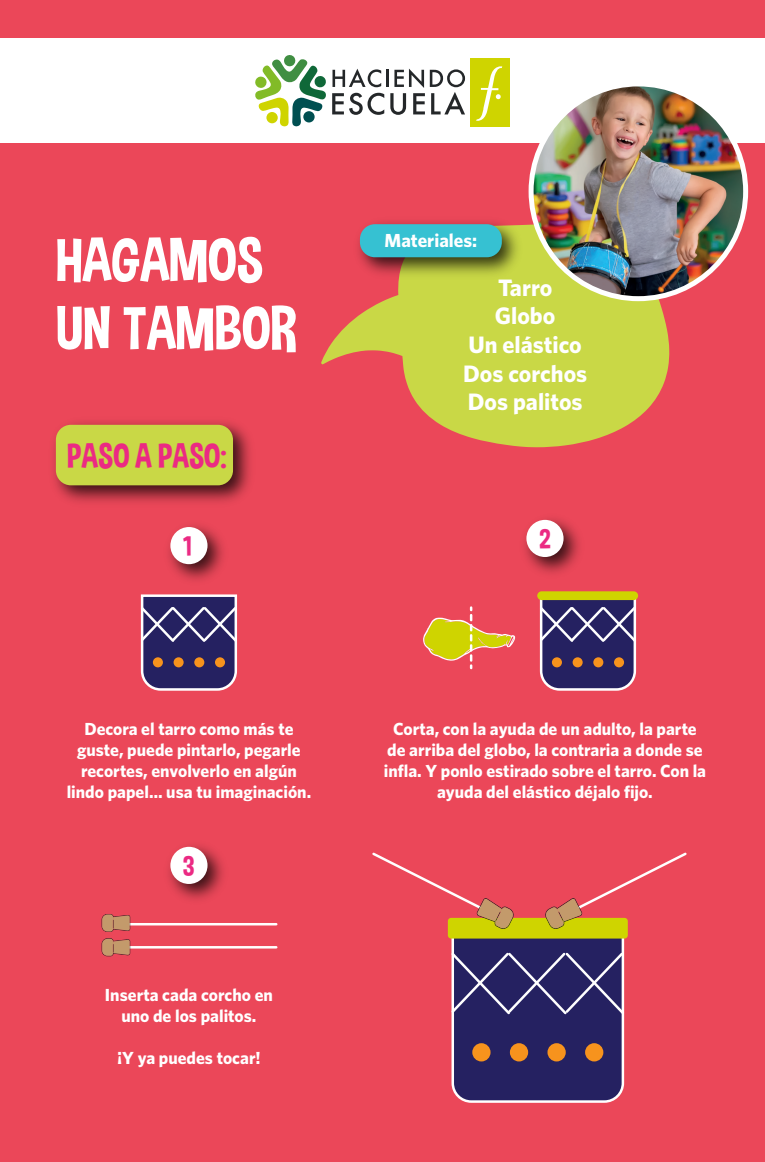
<style>
.page{position:relative;width:765px;height:1162px;background:#fff}
.page>*{position:absolute;margin:0;border:0;box-sizing:border-box;transform-origin:0 0}
.t1{font:61px/68.2px "Dimbo";color:#fff}
.t2{font:34.5px "Dimbo";color:#eb2a83}
.t3{font:27.88px "Dimbo";color:#eb2a83}
.t4{font:700 23.75px/28.6px "Whitney";color:#fff;text-align:center}
.t5{font:700 18.88px "Whitney";color:#fff}
.t6{font:700 17.5px/21px "Whitney";color:#fff;text-align:center}
</style>
<div class="page">
<div style="left:0;top:0;width:765px;height:1161px;background:#eb4759"></div>
<div style="left:0;top:38px;width:765px;height:105px;background:#fff"></div>
<div style="left:470px;top:58px;width:40px;height:68px;background:#cfd400"></div>
<svg style="left:476px;top:66px;width:26px;height:55px"></svg>
<svg style="left:255px;top:55px;width:129px;height:71px"></svg>
<hr style="left:386px;top:70px;width:3px;height:17px;background:#242729">
<svg style="left:390px;top:69px;width:75px;height:46px"></svg>
<svg style="left:321px;top:224px;width:348px;height:223px;fill:#c9d846"></svg>
<div style="left:627px;top:383px;width:12px;height:15px;background:#c9d846;border-radius:50%"></div>
<img style="left:348px;top:221px;width:180px;height:62px">
<div style="left:360px;top:224px;width:142px;height:33px;background:#36c1d2;border-radius:15px"></div>
<img style="left:53px;top:421px;width:198px;height:82px">
<div style="left:56px;top:424px;width:177px;height:61px;background:#c9d846;border-radius:15px"></div>
<img style="left:168px;top:525px;width:56px;height:56px">
<div style="left:170px;top:527px;width:38px;height:37px;background:#fff;border-radius:50%"></div>
<img style="left:524px;top:518px;width:56px;height:56px">
<div style="left:526px;top:519px;width:38px;height:38px;background:#fff;border-radius:50%"></div>
<svg style="left:423px;top:607px;width:92px;height:60px"></svg>
<img style="left:168px;top:845px;width:56px;height:55px">
<div style="left:170px;top:846px;width:38px;height:37px;background:#fff;border-radius:50%"></div>
<hr style="left:124px;top:922px;width:152px;height:3px;background:#fff">
<hr style="left:124px;top:945px;width:152px;height:3px;background:#fff">
<svg style="left:102px;top:914px;width:28px;height:17px"></svg>
<svg style="left:102px;top:938px;width:28px;height:17px"></svg>
<svg style="left:140px;top:594px;width:97px;height:97px;background:#51477b"></svg>
<div style="left:153px;top:657px;width:10px;height:10px;background:#f7931d;border-radius:50%"></div>
<div style="left:174px;top:657px;width:10px;height:10px;background:#f7931d;border-radius:50%"></div>
<div style="left:194px;top:657px;width:10px;height:10px;background:#f7931d;border-radius:50%"></div>
<div style="left:215px;top:657px;width:10px;height:10px;background:#f7931d;border-radius:50%"></div>
<svg style="left:539px;top:598px;width:99px;height:93px;background:#504477"></svg>
<div style="left:552px;top:657px;width:10px;height:10px;background:#f7931d;border-radius:50%"></div>
<div style="left:573px;top:657px;width:10px;height:10px;background:#f7931d;border-radius:50%"></div>
<div style="left:593px;top:657px;width:10px;height:10px;background:#f7931d;border-radius:50%"></div>
<div style="left:614px;top:657px;width:10px;height:10px;background:#f7931d;border-radius:50%"></div>
<svg style="left:372px;top:852px;width:315px;height:251px"></svg>
<div style="left:537px;top:591px;width:101px;height:9px;background:#cfd400;border-radius:4px"></div>
<img style="left:532px;top:83px;width:215px;height:215px;border-radius:107px">
<div style="left:529px;top:81px;width:219px;height:220px;border:5px solid #fff;border-radius:50%"></div>
<h1 class="t1" style="left:56px;top:225px;width:243px">HAGAMOS<br>UN TAMBOR</h1>
<h2 class="t2" style="left:67px;top:435px;width:161px">PASO A PASO:</h2>
<p class="t5" style="left:385px;top:229px;width:94px">Materiales:</p>
<h3 class="t4" style="left:463px;top:272px;width:126px">Tarro<br>Globo<br>Un elástico<br>Dos corchos<br>Dos palitos</h3>
<h3 class="t3" style="left:183px;top:529px;width:10px">1</h3>
<h3 class="t3" style="left:539px;top:522px;width:13px">2</h3>
<p class="t6" style="left:67px;top:718px;width:246px">Decora el tarro como más te guste, puede pintarlo, pegarle recortes, envolverlo en algún lindo papel… usa tu imaginación.</p>
<p class="t6" style="left:384px;top:718px;width:324px">Corta, con la ayuda de un adulto, la parte de arriba del globo, la contraria a donde se infla. Y ponlo estirado sobre el tarro. Con la ayuda del elástico déjalo fijo.</p>
<h3 class="t3" style="left:183px;top:849px;width:13px">3</h3>
<p class="t6" style="left:105px;top:983px;width:169px">Inserta cada corcho en uno de los palitos.</p>
<p class="t6" style="left:117px;top:1046px;width:145px">¡Y ya puedes tocar!</p>
</div>
